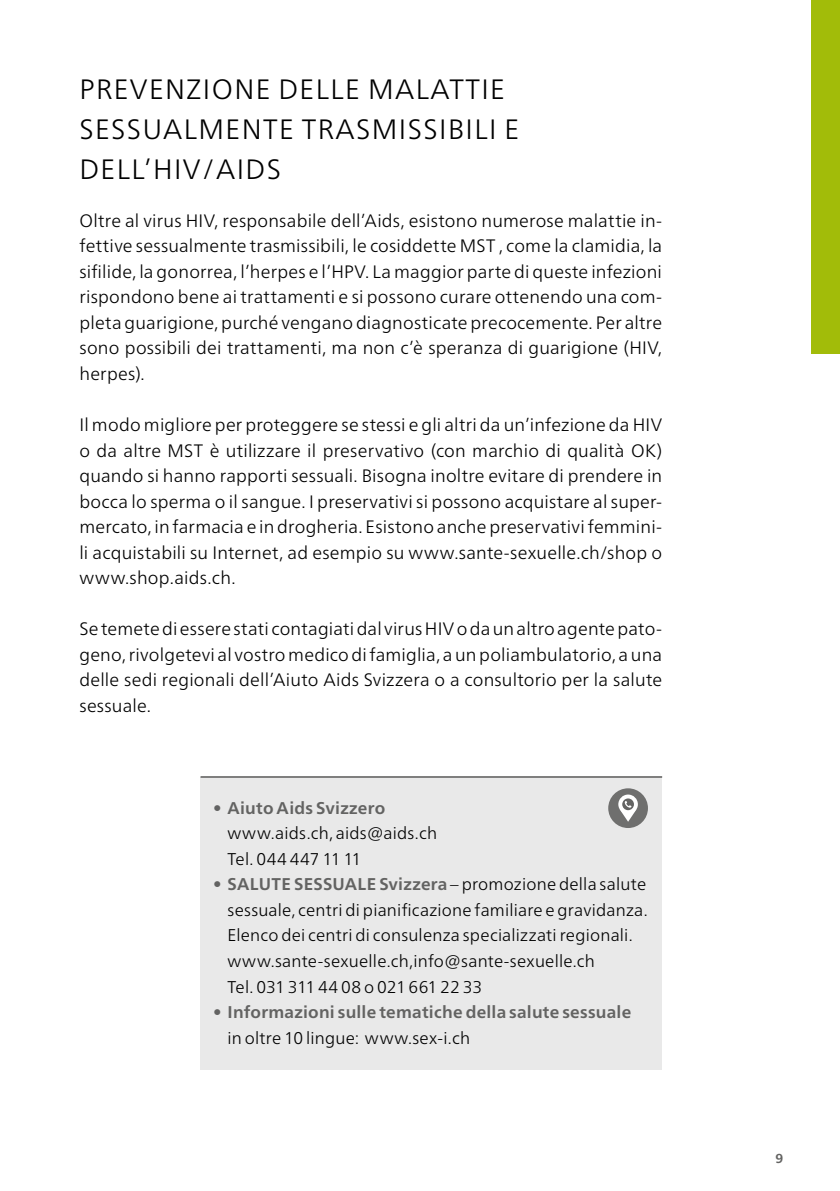
<style>
.page{position:relative;width:840px;height:1191px;background:#fff}
.page>*{position:absolute;margin:0;border:0;box-sizing:border-box;transform-origin:0 0}
.t1{font:300 28px/39.6px "Frutiger Neue LTW1 G";letter-spacing:.05em;color:#000}
.t2{font:300 18px/25.6px "Frutiger Neue LTW1 G";letter-spacing:.01em;color:#000;text-align:justify}
.t3{font:300 17px/25.6px "Frutiger Neue LTW1 G";letter-spacing:.01em;color:#000}
.t4{font:700 17px "Frutiger Neue LTW1 G";letter-spacing:.015em;color:#636362}
.t5{font:700 13px "Frutiger Neue LTW1 G";color:#636362}
.s1{font-weight:700;color:#636362}
</style>
<div class="page">
<div style="left:811px;top:0;width:28px;height:354px;background:#a2bc09"></div>
<div style="left:200px;top:777px;width:461px;height:292px;background:#e9e9e9"></div>
<hr style="left:200px;top:776px;width:461px;height:1px;background:#636362">
<div style="left:608px;top:788px;width:39px;height:40px;background:#6f6f6e;border-radius:50%"></div>
<svg style="left:618px;top:794px;width:19px;height:20px"></svg>
<svg style="left:622px;top:798px;width:11px;height:12px"></svg>
<svg style="left:620px;top:801px;width:15px;height:20px"></svg>
<h1 class="t1" style="left:79px;top:69px;width:441px">PREVENZIONE DELLE MALATTIE<br>SESSUALMENTE TRASMISSIBILI E<br>DELL’HIV/AIDS</h1>
<p class="t2" style="left:79px;top:208px;width:584px">Oltre al virus HIV, responsabile dell’Aids, esistono numerose malattie in&shy;fettive sessualmente trasmissibili, le cosiddette MST , come la clamidia, la sifilide, la gonorrea, l’herpes e l’HPV. La maggior parte di queste infezioni rispondono bene ai trattamenti e si possono curare ottenendo una com&shy;pleta guarigione, purché vengano diagnosticate precocemente. Per altre sono possibili dei trattamenti, ma non c’è speranza di guarigione (HIV, herpes).</p>
<p class="t2" style="left:79px;top:412px;width:584px">Il modo migliore per proteggere se stessi e gli altri da un’infezione da HIV o da altre MST è utilizzare il preservativo (con marchio di qualità OK) quando si hanno rapporti sessuali. Bisogna inoltre evitare di prendere in bocca lo sperma o il sangue. I preservativi si possono acquistare al super&shy;mercato, in farmacia e in drogheria. Esistono anche preservativi femmini&shy;li acquistabili su Internet, ad esempio su www.sante-sexuelle.ch/shop o www.shop.aids.ch.</p>
<p class="t2" style="left:79px;top:616px;width:584px">Se temete di essere stati contagiati dal virus HIV o da un altro agente pato&shy;geno, rivolgetevi al vostro medico di famiglia, a un poliambulatorio, a una delle sedi regionali dell’Aiuto Aids Svizzera o a consultorio per la salute sessuale.</p>
<p class="t4" style="left:213px;top:798px;width:173px">• Aiuto Aids Svizzero</p>
<p class="t3" style="left:227px;top:820px;width:211px">www.aids.ch, aids@aids.ch<br>Tel. 044 447 11 11</p>
<p class="t3" style="left:227px;top:871px;width:421px;text-indent:-14px"><span class="s1">• SALUTE SESSUALE Svizzera</span> – promozione della salute sessuale, centri di pianificazione familiare e gravidanza.<br>Elenco dei centri di consulenza specializzati regionali. www.sante-sexuelle.ch,info@sante-sexuelle.ch<br>Tel. 031 311 44 08 o 021 661 22 33</p>
<p class="t4" style="left:213px;top:1002px;width:419px">• Informazioni sulle tematiche della salute sessuale</p>
<p class="t3" style="left:227px;top:1024px;width:244px">in oltre 10 lingue: www.sex-i.ch</p>
<p class="t5" style="left:775px;top:1151px;width:9px">9</p>
</div>
